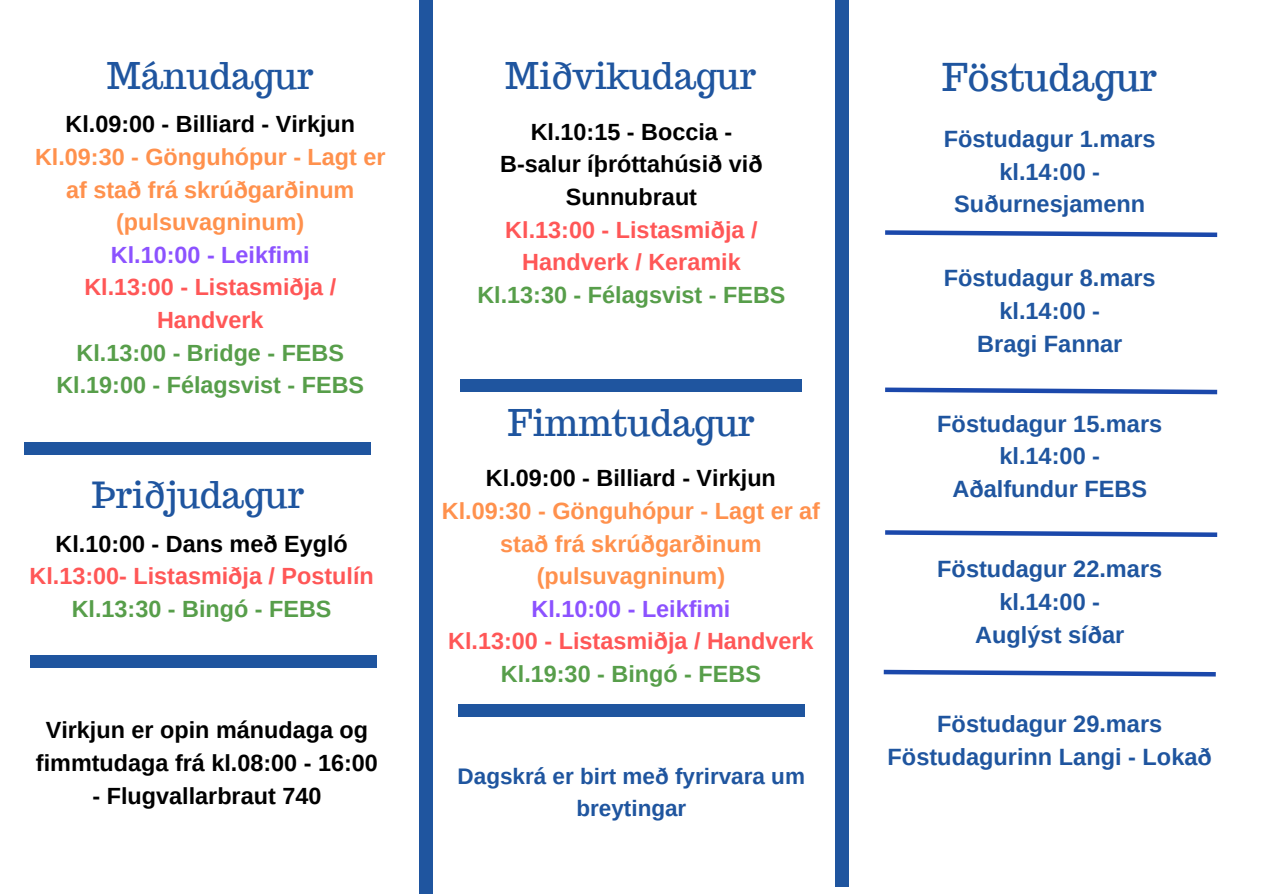
<style>
.page{position:relative;width:1263px;height:894px;background:#fff}
.page>*{position:absolute;margin:0;border:0;box-sizing:border-box;transform-origin:0 0}
.t1{font:37.5px "Trocchi";color:#1f559f}
.t2{font:36px "Trocchi";color:#1f559f}
.t3{font:700 23.55px "Arimo";color:#1f559f}
.t4{font:700 23.4px/32.7px "Arimo";color:#000;text-align:center}
.t5{font:700 23.4px/32.7px "Arimo";color:#ff914d;text-align:center}
.t6{font:700 23.4px/32.7px "Arimo";color:#ff5757;text-align:center}
.t7{font:700 23.4px "Arimo";color:#579e4a}
.t8{font:700 23.4px "Arimo";color:#8c52ff}
.t9{font:700 22.5px/31.5px "Arimo";color:#1f559f;text-align:center}
</style>
<div class="page">
<div style="left:458px;top:704px;width:347px;height:12px;background:#1f559f"></div>
<div style="left:420px;top:0;width:13px;height:893px;background:#1f559f"></div>
<div style="left:836px;top:0;width:13px;height:886px;background:#1f559f"></div>
<div style="left:461px;top:379px;width:341px;height:12px;background:#1f559f"></div>
<div style="left:30px;top:655px;width:346px;height:12px;background:#1f559f"></div>
<div style="left:25px;top:442px;width:346px;height:12px;background:#1f559f"></div>
<svg style="left:885px;top:230px;width:333px;height:8px"></svg>
<svg style="left:885px;top:387px;width:333px;height:8px"></svg>
<svg style="left:885px;top:530px;width:333px;height:7px"></svg>
<svg style="left:883px;top:669px;width:333px;height:8px"></svg>
<h1 class="t2" style="left:107px;top:52px;width:208px">Mánudagur</h1>
<p class="t1" style="left:942px;top:53px;width:216px">Föstudagur</p>
<p class="t2" style="left:505px;top:52px;width:252px">Miðvikudagur</p>
<p class="t4" style="left:66px;top:108px;width:291px">Kl.09:00 - Billiard - Virkjun</p>
<p class="t5" style="left:35px;top:140px;width:352px">Kl.09:30 - Gönguhópur - Lagt er af stað frá skrúðgarðinum (pulsuvagninum)</p>
<p class="t8" style="left:111px;top:241px;width:200px">Kl.10:00 - Leikfimi</p>
<p class="t6" style="left:84px;top:271px;width:253px">Kl.13:00 - Listasmiðja /<br>Handverk</p>
<p class="t7" style="left:77px;top:339px;width:269px">Kl.13:00 - Bridge - FEBS</p>
<p class="t7" style="left:56px;top:372px;width:309px">Kl.19:00 - Félagsvist - FEBS</p>
<p class="t2" style="left:91px;top:471px;width:215px">Þriðjudagur</p>
<p class="t4" style="left:55px;top:527px;width:294px">Kl.10:00 - Dans með Eygló</p>
<p class="t6" style="left:29px;top:559px;width:346px">Kl.13:00- Listasmiðja / Postulín</p>
<p class="t7" style="left:72px;top:595px;width:261px">Kl.13:30 - Bingó - FEBS</p>
<p class="t4" style="left:36px;top:713px;width:343px">Virkjun er opin mánudaga og fimmtudaga frá kl.08:00 - 16:00</p>
<p class="t4" style="left:93px;top:779px;width:230px">- Flugvallarbraut 740</p>
<p class="t4" style="left:531px;top:115px;width:203px">Kl.10:15 - Boccia -</p>
<p class="t4" style="left:500px;top:148px;width:264px">B-salur íþróttahúsið við<br>Sunnubraut</p>
<p class="t6" style="left:505px;top:213px;width:254px">Kl.13:00 - Listasmiðja /<br>Handverk / Keramik</p>
<p class="t7" style="left:477px;top:281px;width:310px">Kl.13:30 - Félagsvist - FEBS</p>
<p class="t2" style="left:508px;top:399px;width:248px">Fimmtudagur</p>
<h1 class="t4" style="left:486px;top:461px;width:291px">Kl.09:00 - Billiard - Virkjun</h1>
<h1 class="t5" style="left:442px;top:494px;width:380px">Kl.09:30 - Gönguhópur - Lagt er af stað frá skrúðgarðinum</h1>
<h1 class="t5" style="left:537px;top:559px;width:190px">(pulsuvagninum)</h1>
<p class="t8" style="left:531px;top:595px;width:200px">Kl.10:00 - Leikfimi</p>
<p class="t6" style="left:448px;top:624px;width:367px">Kl.13:00 - Listasmiðja / Handverk</p>
<p class="t7" style="left:501px;top:660px;width:261px">Kl.19:30 - Bingó - FEBS</p>
<p class="t9" style="left:458px;top:760px;width:349px">Dagskrá er birt með fyrirvara um breytingar</p>
<p class="t3" style="left:944px;top:126px;width:213px">Föstudagur 1.mars</p>
<p class="t3" style="left:999px;top:158px;width:102px">kl.14:00 -</p>
<p class="t3" style="left:954px;top:191px;width:192px">Suðurnesjamenn</p>
<p class="t3" style="left:944px;top:265px;width:213px">Föstudagur 8.mars</p>
<p class="t3" style="left:999px;top:297px;width:102px">kl.14:00 -</p>
<p class="t3" style="left:977px;top:330px;width:147px">Bragi Fannar</p>
<h1 class="t3" style="left:937px;top:410px;width:226px">Föstudagur 15.mars</h1>
<p class="t3" style="left:999px;top:443px;width:102px">kl.14:00 -</p>
<p class="t3" style="left:952px;top:475px;width:196px">Aðalfundur FEBS</p>
<p class="t3" style="left:937px;top:556px;width:226px">Föstudagur 22.mars</p>
<p class="t3" style="left:999px;top:588px;width:102px">kl.14:00 -</p>
<p class="t3" style="left:975px;top:621px;width:151px">Auglýst síðar</p>
<p class="t3" style="left:937px;top:710px;width:226px">Föstudagur 29.mars</p>
<p class="t3" style="left:888px;top:743px;width:326px">Föstudagurinn Langi - Lokað</p>
</div>
